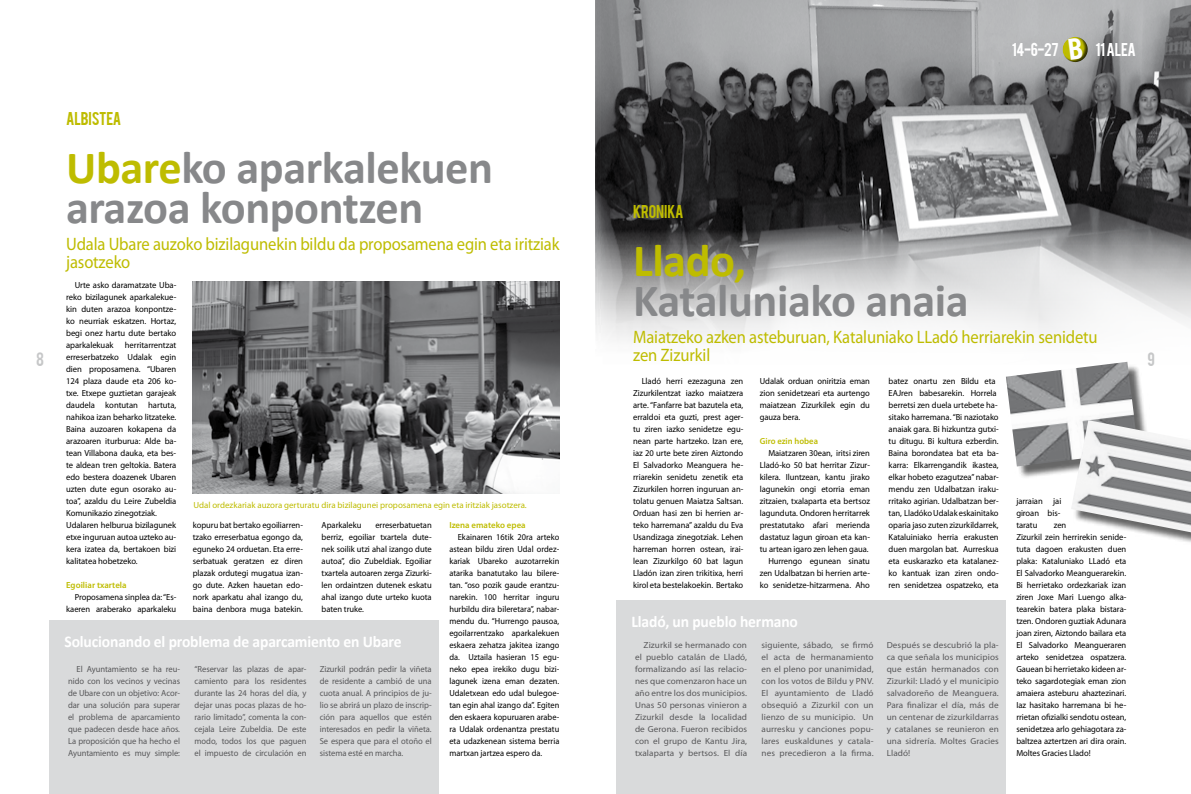
<style>
.page{position:relative;width:1191px;height:794px;background:#fff}
.page>*{position:absolute;margin:0;border:0;box-sizing:border-box;transform-origin:0 0}
.t1{font:700 46.4px/40px "Calibri";letter-spacing:-.01em;color:#87888a}
.t2{font:700 46.4px "Calibri";letter-spacing:-.01em;color:#bebc00}
.t3{font:18px/18px "Myriad Pro";letter-spacing:-.01em;color:#bebc00;scale:.92 1}
.t4{font:700 16.4px "Calibri";letter-spacing:-.01em;color:#fff;scale:.95 1}
.t5{font:15px "Bebas";color:#c6c7c8}
.t6{font:14.6px "Bebas";letter-spacing:-.015em;color:#bebc00}
.t7{font:14.6px "Bebas";letter-spacing:-.025em;color:#fff}
.t8{font:8.8px/12px "Myriad Pro";letter-spacing:-.005em;color:#000;text-align:justify}
.t9{font:8.8px/12px "Myriad Pro";color:#58585a;text-align:justify;scale:1.04 1}
.t10{font:8.8px/12px "Myriad Pro";color:#58585a;text-align:justify}
.t11{font:8.8px/12px "Myriad Pro";letter-spacing:-.005em;color:#000;text-align:justify;scale:.95 1}
.t12{font:8.8px "Myriad Pro";color:#bebc00}
.t13{font:600 8.8px "Myriad Pro";color:#bebc00}
.s1{color:#bebc00}
</style>
<div class="page">
<img style="left:595px;top:0;width:596px;height:362px">
<div style="left:49px;top:620px;width:390px;height:174px;background:#d9dadb"></div>
<div style="left:616px;top:600px;width:389px;height:194px;background:#d9dadb"></div>
<img style="left:193px;top:282px;width:366px;height:211px">
<div style="left:1007px;top:364px;width:143px;height:114px;background:#000;opacity:.6"></div>
<img style="left:1006px;top:362px;width:132px;height:104px">
<div style="left:1073px;top:422px;width:118px;height:122px;background:#000;opacity:.6"></div>
<img style="left:1071px;top:420px;width:120px;height:112px">
<svg style="left:1059px;top:34px;width:31px;height:31px"></svg>
<h3 class="t5" style="left:36px;top:348px;width:9px">8</h3>
<h3 class="t6" style="left:66px;top:108px;width:57px">ALBISTEA</h3>
<h1 class="t1" style="left:66px;top:146px;width:428px"><span class="s1">Ubare</span>ko aparkalekuen arazoa konpontzen</h1>
<h2 class="t3" style="left:66px;top:235px;width:538px">Udala Ubare auzoko bizilagunekin bildu da proposamena egin eta iritziak jasotzeko</h2>
<p class="t8" style="left:66px;top:279px;width:112px;text-indent:9px">Urte asko daramatzate Uba&shy;reko bizilagunek aparkalekue&shy;kin duten arazoa konpontze&shy;ko neurriak eskatzen. Hortaz, begi onez hartu dute bertako aparkalekuak</p>
<p class="t8" style="left:66px;top:339px;width:112px;text-align:left;text-indent:59px">herritarrentzat erreserbatzeko Udalak egin dien proposamena. “Ubaren<br>124 plaza daude eta 206 ko&shy;txe. Etxepe guztietan garajeak daudela kontutan hartuta, nahikoa izan beharko litzateke.<br>Baina auzoaren kokapena da arazoaren iturburua: Alde ba&shy;tean Villabona dauka, eta bes&shy;te aldean tren geltokia. Batera edo bestera doazenek Ubaren uzten dute egun osorako au&shy;toa”, azaldu du Leire Zubeldia<br>Komunikazio zinegotziak.<br>Udalaren helburua bizilagunek etxe inguruan autoa uzteko au&shy;kera izatea da, bertakoen bizi kalitatea hobetzeko.</p>
<p class="t13" style="left:66px;top:579px;width:62px">Egoiliar txartela</p>
<p class="t8" style="left:66px;top:591px;width:112px;text-align:right">Proposamena sinplea da: “Es&shy;kaeren araberako aparkaleku</p>
<p class="t12" style="left:193px;top:499px;width:335px">Udal ordezkariak auzora gerturatu dira bizilagunei proposamena egin eta iritziak jasotzera.</p>
<p class="t13" style="left:449px;top:519px;width:78px">Izena emateko epea</p>
<p class="t11" style="left:449px;top:531px;width:117px;text-indent:9px">Ekainaren 16tik 20ra arteko astean bildu ziren Udal ordez&shy;kariak Ubareko auzotarrekin atarika banatutako lau bilere&shy;tan. “oso pozik gaude erantzu&shy;narekin. 100 herritar inguru hurbildu dira bileretara”, nabar&shy;mendu du. “Hurrengo pausoa, egoilarrentzako aparkalekuen eskaera zehatza jakitea izango da. Uztaila hasieran 15 egu&shy;neko epea irekiko dugu bizi&shy;lagunek izena eman dezaten.<br>Udaletxean edo udal bulegoe&shy;tan egin ahal izango da”. Egiten den eskaera kopuruaren arabe&shy;ra Udalak ordenantza prestatu eta udazkenean sistema berria martxan jartzea espero da.</p>
<p class="t8" style="left:193px;top:519px;width:112px">kopuru bat bertako egoiliarren&shy;tzako erreserbatua egongo da, eguneko 24 orduetan. Eta erre&shy;serbatuak geratzen ez diren plazak ordutegi mugatua izan&shy;go dute. Azken hauetan edo&shy;nork aparkatu ahal izango du, baina denbora muga batekin.</p>
<p class="t8" style="left:321px;top:519px;width:41px">Aparkaleku</p>
<p class="t8" style="left:321px;top:519px;width:112px;text-indent:54px">erreserbatuetan berriz, egoiliar txartela dute&shy;nek soilik utzi ahal izango dute autoa”, dio Zubeldiak. Egoiliar txartela autoaren zerga Zizurki&shy;len ordaintzen dutenek eskatu ahal izango dute urteko kuota baten truke.</p>
<h3 class="t4" style="left:65px;top:631px;width:356px">Solucionando el problema de aparcamiento en Ubare</h3>
<p class="t10" style="left:68px;top:663px;width:113px;text-indent:9px">El Ayuntamiento se ha reu&shy;nido con los vecinos y vecinas de Ubare con un objetivo: Acor&shy;dar una solución para superar el problema de aparcamiento que padecen desde hace años.<br>La proposición que ha hecho el Ayuntamiento es muy simple:</p>
<p class="t10" style="left:195px;top:663px;width:113px">“Reservar las plazas de apar&shy;camiento para los residentes durante las 24 horas del día, y dejar unas pocas plazas de ho&shy;rario limitado”, comenta la con&shy;cejala Leire Zubeldia. De este modo, todos los que paguen el impuesto de circulación en</p>
<p class="t10" style="left:320px;top:663px;width:113px">Zizurkil podrán pedir la viñeta de residente a cambió de una cuota anual. A principios de ju&shy;lio se abrirá un plazo de inscrip&shy;ción para aquellos que estén interesados en pedir la viñeta.<br>Se espera que para el otoño el sistema esté en marcha.</p>
<h3 class="t7" style="left:1011px;top:39px;width:49px">14-6-27</h3>
<h3 class="t7" style="left:1095px;top:39px;width:42px">11 ALEA</h3>
<h3 class="t6" style="left:633px;top:201px;width:52px">KRONIKA</h3>
<h1 class="t2" style="left:633px;top:232px;width:114px">Llado,</h1>
<h1 class="t1" style="left:633px;top:279px;width:337px">Kataluniako anaia</h1>
<h2 class="t3" style="left:633px;top:328px;width:506px">Maiatzeko azken asteburuan, Kataluniako LLadó herriarekin senidetu zen Zizurkil</h2>
<p class="t8" style="left:633px;top:375px;width:112px;text-indent:9px">Lladó herri ezezaguna zen Zizurkilentzat iazko maiatzera arte. “Fanfarre bat bazutela eta, erraldoi eta guzti, prest ager&shy;tu ziren iazko senidetze egu&shy;nean parte hartzeko. Izan ere, iaz 20 urte bete ziren Aiztondo El Salvadorko Meanguera he&shy;rriarekin senidetu zenetik eta Zizurkilen horren inguruan an&shy;tolatu genuen Maiatza Saltsan.<br>Orduan hasi zen bi herrien ar&shy;teko harremana” azaldu du Eva Usandizaga zinegotziak. Lehen harreman horren ostean, irai&shy;lean Zizurkilgo 60 bat lagun Lladón izan ziren trikitixa, herri kirol eta bestelakoekin. Bertako</p>
<p class="t8" style="left:760px;top:375px;width:112px">Udalak orduan oniritzia eman zion senidetzeari eta aurtengo maiatzean Zizurkilek egin du gauza bera.</p>
<p class="t13" style="left:760px;top:436px;width:60px">Giro ezin hobea</p>
<p class="t8" style="left:760px;top:447px;width:112px;text-align:right">Maiatzaren 30ean, iritsi ziren<br>Lladó-ko 50 bat herritar Zizur&shy;kilera. Iluntzean, kantu jirako lagunekin ongi etorria eman zitzaien, txalaparta eta bertsoz lagunduta. Ondoren herritarrek prestatutako afari merienda dastatuz lagun giroan eta kan&shy;tu artean igaro zen lehen gaua.<br>Hurrengo egunean sinatu zen Udalbatzan bi herrien arte&shy;ko senidetze-hitzarmena. Aho</p>
<h3 class="t4" style="left:631px;top:611px;width:177px">Lladó, un pueblo hermano</h3>
<p class="t8" style="left:888px;top:375px;width:112px;text-align:left">batez onartu zen Bildu eta<br>EAJren babesarekin. Horrela berretsi zen duela urtebete ha&shy;sitako harremana. “Bi naziotako anaiak gara. Bi hizkuntza gutxi&shy;tu ditugu. Bi kultura ezberdin.<br>Baina borondatea bat eta ba&shy;karra: Elkarrengandik ikastea, elkar hobeto ezagutzea” nabar&shy;mendu zen Udalbatzan iraku&shy;rritako agirian. Udalbatzan ber&shy;tan, Lladóko Udalak eskainitako oparia jaso zuten zizurkildarrek,<br>Kataluiniako herria erakusten duen margolan bat. Aurreskua eta euskarazko eta katalanez&shy;ko kantuak izan ziren ondo&shy;ren senidetzea ospatzeko, eta</p>
<p class="t9" style="left:635px;top:639px;width:109px;text-indent:9px">Zizurkil se hermanado con el pueblo catalán de Lladó, formalizando así las relacio&shy;nes que comenzaron hace un año entre los dos municipios.<br>Unas 50 personas vinieron a Zizurkil desde la localidad de Gerona. Fueron recibidos con el grupo de Kantu Jira, txalaparta y bertsos. El día</p>
<p class="t9" style="left:761px;top:639px;width:109px">siguiente, sábado, se firmó el acta de hermanamiento en el pleno por unanimidad, con los votos de Bildu y PNV.<br>El ayuntamiento de Lladó obsequió a Zizurkil con un lienzo de su municipio. Un aurresku y canciones popu&shy;lares euskaldunes y catala&shy;nes precedieron a la firma.</p>
<p class="t9" style="left:886px;top:639px;width:109px">Después se descubrió la pla&shy;ca que señala los municipios que están hermanados con Zizurkil: Lladó y el municipio salvadoreño de Meanguera.<br>Para finalizar el día, más de un centenar de zizurkildarras y catalanes se reunieron en una sidrería. Moltes Gracies Lladó!</p>
<p class="t8" style="left:1016px;top:495px;width:47px">jarraian jai giroan bis&shy;taratu</p>
<p class="t8" style="left:1016px;top:519px;width:112px;text-align:left;text-indent:37px">zen<br>Zizurkil zein herrirekin senide&shy;tuta dagoen erakusten duen plaka: Kataluniako LLadó eta<br>El Salvadorko Meanguerarekin.<br>Bi herrietako ordezkariak izan ziren Joxe Mari Luengo alka&shy;tearekin batera plaka bistara&shy;tzen. Ondoren guztiak Adunara joan ziren, Aiztondo bailara eta<br>El Salvadorko Meangueraren arteko senidetzea ospatzera.<br>Gauean bi herrietako kideen ar&shy;teko sagardotegiak eman zion amaiera asteburu ahaztezinari.<br>Iaz hasitako harremana bi he&shy;rrietan ofizialki sendotu ostean, senidetzea arlo gehiagotara za&shy;baltzea aztertzen ari dira orain.<br>Moltes Gracies Llado!</p>
<h3 class="t5" style="left:1147px;top:348px;width:9px">9</h3>
</div>
